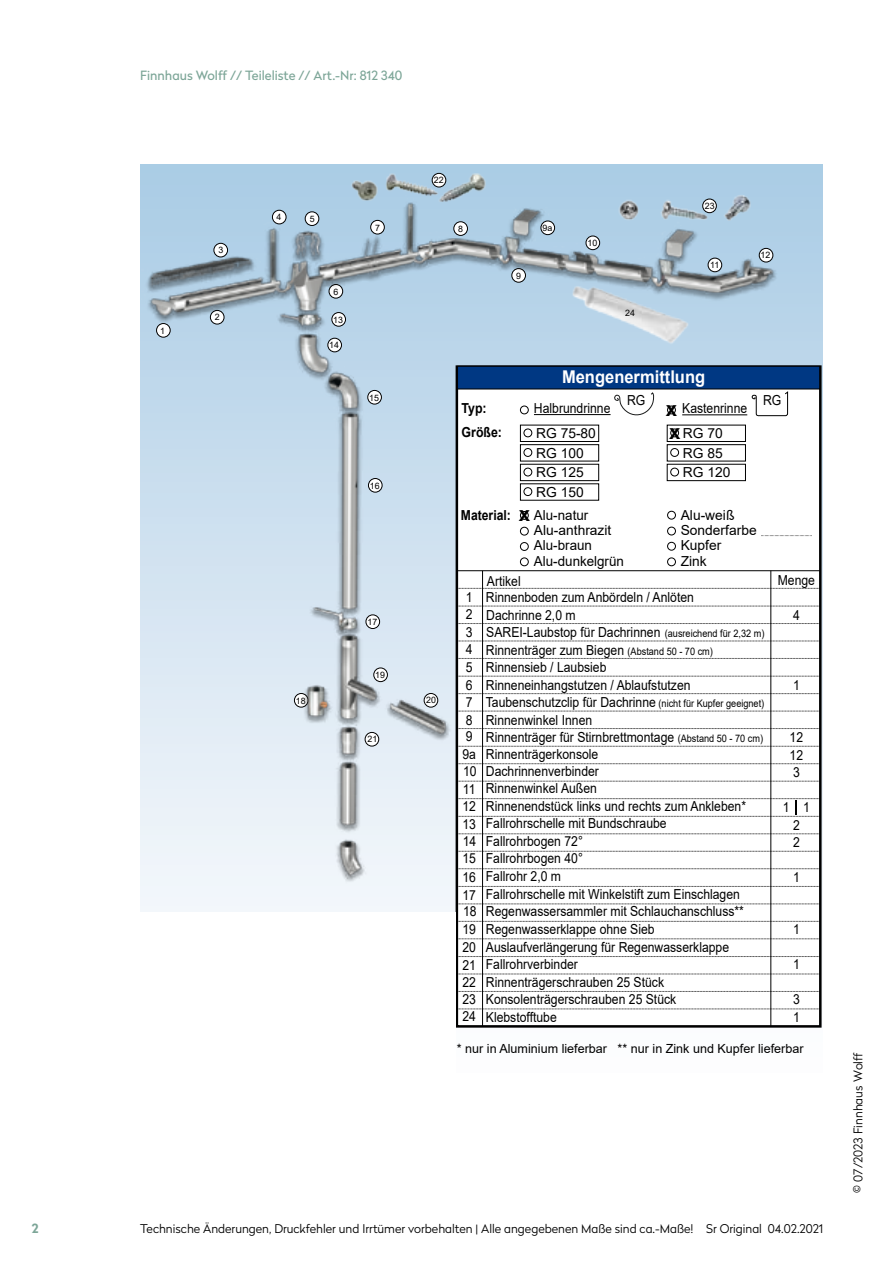
<style>
.page{position:relative;width:893px;height:1263px;background:#fff}
.page>*{position:absolute;margin:0;border:0;box-sizing:border-box;transform-origin:0 0}
.t1{font:700 17.55px "Arial";color:#fff;scale:.94 1}
.t2{font:700 15.15px "Futura BT";color:#000}
.t3{font:13.8px/17.5px "Arial";color:#000;scale:.88 1}
.t4{font:13.8px/15.5px "Arial";color:#000}
.t5{font:700 13.8px "Arial";color:#000;scale:.9 1}
.t6{font:700 13.8px "Arial";color:#000;scale:.88 1}
.t7{font:12.75px "Radikal";color:#7da698}
.t8{font:700 12.75px "Radikal";color:#7da698}
.t9{font:12.6px "Arial";color:#000}
.t10{font:300 12px "Radikal";color:#000}
.t11{font:10.35px "Arial";color:#000;scale:.88 1}
.t12{font:8.85px "Arial";color:#000}
.s1{font-family:"Futura BT";font-weight:700;font-size:15.15px}
.s2{font-size:10.35px}
</style>
<div class="page">
<img style="left:142px;top:184px;width:643px;height:727px">
<img style="left:308px;top:165px;width:208px;height:90px">
<img style="left:575px;top:165px;width:209px;height:116px">
<img style="left:558px;top:256px;width:142px;height:106px">
<div style="left:432px;top:173px;width:14px;height:14px;background:#fff;border-radius:50%"></div>
<div style="left:432px;top:173px;width:14px;height:14px;border:1px solid #000;border-radius:50%"></div>
<div style="left:703px;top:199px;width:13px;height:14px;background:#fff;border-radius:50%"></div>
<div style="left:702px;top:199px;width:14px;height:14px;border:1px solid #000;border-radius:50%"></div>
<div style="left:457px;top:367px;width:363px;height:659px;background:#fff"></div>
<div style="left:456px;top:365px;width:366px;height:663px;border:3px solid #000"></div>
<div style="left:457px;top:366px;width:363px;height:23px;background:#003883"></div>
<div style="left:457px;top:366px;width:363px;height:23px;border:1px solid #000"></div>
<hr style="left:482px;top:571px;width:1px;height:455px;background:#000">
<hr style="left:771px;top:571px;width:1px;height:455px;background:#000">
<hr style="left:457px;top:570px;width:363px;height:1px;background:#000">
<svg style="left:457px;top:588px;width:363px;height:1px"></svg>
<svg style="left:457px;top:606px;width:363px;height:1px"></svg>
<svg style="left:457px;top:623px;width:363px;height:1px"></svg>
<svg style="left:457px;top:641px;width:363px;height:1px"></svg>
<svg style="left:457px;top:658px;width:363px;height:1px"></svg>
<svg style="left:457px;top:676px;width:363px;height:1px"></svg>
<svg style="left:457px;top:693px;width:363px;height:1px"></svg>
<svg style="left:457px;top:711px;width:363px;height:1px"></svg>
<svg style="left:457px;top:728px;width:363px;height:1px"></svg>
<svg style="left:457px;top:746px;width:363px;height:1px"></svg>
<svg style="left:457px;top:763px;width:363px;height:1px"></svg>
<svg style="left:457px;top:781px;width:363px;height:1px"></svg>
<svg style="left:457px;top:833px;width:363px;height:1px"></svg>
<svg style="left:457px;top:851px;width:363px;height:1px"></svg>
<svg style="left:457px;top:868px;width:363px;height:1px"></svg>
<svg style="left:457px;top:886px;width:363px;height:1px"></svg>
<svg style="left:457px;top:904px;width:363px;height:1px"></svg>
<svg style="left:457px;top:921px;width:363px;height:1px"></svg>
<svg style="left:457px;top:938px;width:363px;height:1px"></svg>
<svg style="left:457px;top:956px;width:363px;height:1px"></svg>
<svg style="left:457px;top:974px;width:363px;height:1px"></svg>
<svg style="left:457px;top:991px;width:363px;height:1px"></svg>
<svg style="left:457px;top:1009px;width:363px;height:1px"></svg>
<div style="left:520px;top:511px;width:8px;height:8px;border:1px solid #000;border-radius:50%"></div>
<div style="left:520px;top:527px;width:8px;height:8px;border:1px solid #000;border-radius:50%"></div>
<div style="left:520px;top:542px;width:8px;height:9px;border:1px solid #000;border-radius:50%"></div>
<div style="left:520px;top:558px;width:8px;height:8px;border:1px solid #000;border-radius:50%"></div>
<svg style="left:761px;top:535px;width:51px;height:1px"></svg>
<div style="left:667px;top:511px;width:9px;height:8px;border:1px solid #000;border-radius:50%"></div>
<div style="left:667px;top:527px;width:9px;height:8px;border:1px solid #000;border-radius:50%"></div>
<div style="left:667px;top:542px;width:9px;height:8px;border:1px solid #000;border-radius:50%"></div>
<div style="left:667px;top:558px;width:9px;height:8px;border:1px solid #000;border-radius:50%"></div>
<hr style="left:534px;top:414px;width:77px;height:1px;background:#000">
<div style="left:520px;top:406px;width:8px;height:8px;border:1px solid #000;border-radius:50%"></div>
<svg style="left:614px;top:392px;width:40px;height:24px"></svg>
<hr style="left:682px;top:414px;width:65px;height:1px;background:#000">
<div style="left:667px;top:406px;width:9px;height:8px;border:1px solid #000;border-radius:50%"></div>
<svg style="left:751px;top:391px;width:37px;height:25px"></svg>
<div style="left:520px;top:425px;width:79px;height:17px;border:1px solid #000"></div>
<div style="left:524px;top:429px;width:8px;height:8px;border:1px solid #000;border-radius:50%"></div>
<div style="left:520px;top:444px;width:79px;height:17px;border:1px solid #000"></div>
<div style="left:524px;top:448px;width:8px;height:9px;border:1px solid #000;border-radius:50%"></div>
<div style="left:520px;top:464px;width:79px;height:17px;border:1px solid #000"></div>
<div style="left:524px;top:468px;width:8px;height:8px;border:1px solid #000;border-radius:50%"></div>
<div style="left:524px;top:487px;width:8px;height:9px;border:1px solid #000;border-radius:50%"></div>
<div style="left:667px;top:425px;width:79px;height:17px;border:1px solid #000"></div>
<div style="left:670px;top:429px;width:9px;height:8px;border:1px solid #000;border-radius:50%"></div>
<div style="left:667px;top:444px;width:79px;height:17px;border:1px solid #000"></div>
<div style="left:670px;top:448px;width:9px;height:9px;border:1px solid #000;border-radius:50%"></div>
<div style="left:667px;top:464px;width:79px;height:17px;border:1px solid #000"></div>
<div style="left:670px;top:468px;width:9px;height:8px;border:1px solid #000;border-radius:50%"></div>
<svg style="left:457px;top:798px;width:363px;height:19px"></svg>
<p class="t7" style="left:140px;top:67px;width:263px">Finnhaus Wolff // Teileliste // Art.-Nr: 812 340</p>
<p class="t12" style="left:160px;top:324px;width:6px">1</p>
<p class="t12" style="left:218px;top:244px;width:6px">3</p>
<p class="t12" style="left:215px;top:311px;width:6px">2</p>
<p class="t12" style="left:277px;top:211px;width:6px">4</p>
<p class="t12" style="left:310px;top:213px;width:6px">5</p>
<p class="t12" style="left:333px;top:285px;width:6px">6</p>
<p class="t12" style="left:333px;top:313px;width:11px">13</p>
<p class="t12" style="left:329px;top:339px;width:11px">14</p>
<p class="t12" style="left:296px;top:694px;width:11px">18</p>
<p class="t12" style="left:434px;top:174px;width:11px">22</p>
<p class="t12" style="left:375px;top:222px;width:6px">7</p>
<p class="t12" style="left:458px;top:223px;width:6px">8</p>
<p class="t12" style="left:516px;top:269px;width:6px">9</p>
<p class="t12" style="left:542px;top:222px;width:11px">9a</p>
<p class="t12" style="left:588px;top:237px;width:11px">10</p>
<p class="t12" style="left:625px;top:307px;width:11px">24</p>
<p class="t12" style="left:705px;top:200px;width:11px">23</p>
<p class="t12" style="left:710px;top:259px;width:11px">11</p>
<p class="t1" style="left:562px;top:364px;width:154px">Mengenermittlung</p>
<p class="t12" style="left:760px;top:249px;width:11px">12</p>
<p class="t12" style="left:369px;top:391px;width:11px">15</p>
<p class="t12" style="left:370px;top:479px;width:11px">16</p>
<p class="t12" style="left:367px;top:616px;width:11px">17</p>
<p class="t12" style="left:375px;top:669px;width:11px">19</p>
<p class="t12" style="left:367px;top:733px;width:11px">21</p>
<p class="t12" style="left:426px;top:694px;width:11px">20</p>
<p class="t3" style="left:627px;top:391px;width:22px">RG</p>
<p class="t3" style="left:763px;top:391px;width:22px">RG</p>
<p class="t5" style="left:462px;top:399px;width:29px">Typ:</p>
<p class="t3" style="left:534px;top:399px;width:89px">Halbrundrinne</p>
<p class="t3" style="left:682px;top:400px;width:75px">Kastenrinne</p>
<p class="t2" style="left:666px;top:401px;width:12px">X</p>
<p class="t5" style="left:462px;top:423px;width:47px">Größe:</p>
<p class="t4" style="left:536px;top:423px;width:61px;line-height:19.5px">RG 75-80<br>RG 100<br>RG 125<br>RG 150</p>
<p class="t4" style="left:683px;top:423px;width:49px;line-height:19.5px;text-indent:-13px"><span class="s1">X</span> RG 70<br>RG 85<br>RG 120</p>
<p class="t6" style="left:461px;top:505px;width:58px">Material:</p>
<p class="t4" style="left:681px;top:507px;width:77px">Alu-weiß<br>Sonderfarbe<br>Kupfer</p>
<p class="t4" style="left:534px;top:507px;width:91px;text-indent:-15px"><span class="s1">X</span> Alu-natur<br>Alu-anthrazit<br>Alu-braun<br>Alu-dunkelgrün</p>
<p class="t4" style="left:681px;top:553px;width:28px">Zink</p>
<p class="t3" style="left:487px;top:572px;width:40px">Artikel</p>
<p class="t3" style="left:778px;top:571px;width:44px">Menge</p>
<p class="t3" style="left:793px;top:606px;width:9px">4</p>
<p class="t3" style="left:466px;top:588px;width:341px">1 Rinnenboden zum Anbördeln / Anlöten<br>2 Dachrinne 2,0 m<br>3 SAREI-Laubstop für Dachrinnen<br>4 Rinnenträger zum Biegen <span class="s2">(Abstand 50 - 70 cm)<br></span>5 Rinnensieb / Laubsieb<br>6 Rinneneinhangstutzen / Ablaufstutzen<br>7 Taubenschutzclip für Dachrinne <span class="s2">(nicht für Kupfer geeignet)<br></span>8 Rinnenwinkel Innen<br>9 Rinnenträger für Stirnbrettmontage <span class="s2">(Abstand 50 - 70 cm)</span></p>
<p class="t3" style="left:462px;top:762px;width:324px;text-indent:23px">Dachrinnenverbinder<br>11 Rinnenwinkel Außen<br>12 Rinnenendstück links und rechts zum Ankleben*<br>13 Fallrohrschelle mit Bundschraube<br>14 Fallrohrbogen 72°<br>15 Fallrohrbogen 40°<br>16 Fallrohr 2,0 m<br>17 Fallrohrschelle mit Winkelstift zum Einschlagen</p>
<p class="t3" style="left:462px;top:902px;width:321px">18 Regenwassersammler mit Schlauchanschluss**<br>19 Regenwasserklappe ohne Sieb<br>20 Auslaufverlängerung für Regenwasserklappe<br>21 Fallrohrverbinder<br>22<br>23<br>24</p>
<p class="t11" style="left:665px;top:626px;width:115px">(ausreichend für 2,32 m)</p>
<p class="t3" style="left:793px;top:676px;width:9px">1</p>
<p class="t3" style="left:790px;top:728px;width:17px;text-align:justify">12<br>12<br>3</p>
<p class="t3" style="left:783px;top:798px;width:32px;text-align:center">1 1<br>2<br>2</p>
<p class="t3" style="left:793px;top:868px;width:9px">1</p>
<p class="t3" style="left:462px;top:746px;width:156px;line-height:16.8px">9a Rinnenträgerkonsole<br>10</p>
<p class="t3" style="left:793px;top:921px;width:9px">1</p>
<p class="t3" style="left:793px;top:956px;width:9px">1</p>
<p class="t3" style="left:793px;top:991px;width:9px">3<br>1</p>
<p class="t3" style="left:486px;top:973px;width:218px">Rinnenträgerschrauben 25 Stück<br>Konsolenträgerschrauben 25 Stück<br>Klebstofftube</p>
<p class="t9" style="left:457px;top:1040px;width:348px">* nur in Aluminium lieferbar ** nur in Zink und Kupfer lieferbar</p>
<p class="t8" style="left:32px;top:1219px;width:8px">2</p>
<p class="t10" style="left:140px;top:1220px;width:684px">Technische Änderungen, Druckfehler und Irrtümer vorbehalten | Alle angegebenen Maße sind ca.-Maße! Sr Original 04.02.2021</p>
<p class="t10" style="left:850px;top:1193px;width:142px;rotate:-90deg">© 07/2023 Finnhaus Wolff</p>
</div>
